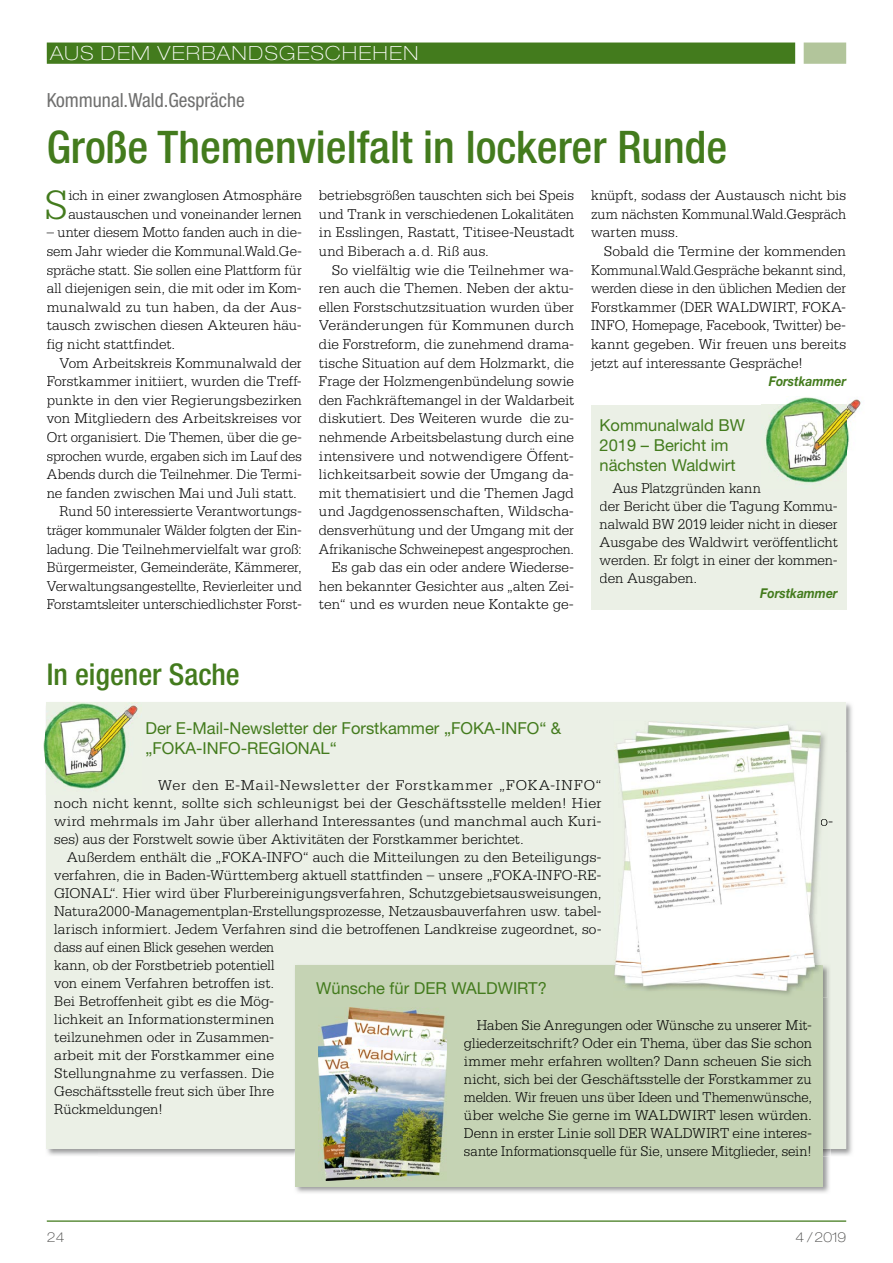
<style>
.page{position:relative;width:893px;height:1263px;background:#fff}
.page>*{position:absolute;margin:0;border:0;box-sizing:border-box;transform-origin:0 0}
.t1{font:500 condensed 45px "Helvetica Neue LT";color:#437b1d}
.t2{font:300 43.5px "Serifa Std";color:#437b1d}
.t3{font:500 condensed 30px "Helvetica Neue LT";color:#437b1d}
.t4{font:100 expanded 19.5px "Helvetica Neue LT";letter-spacing:.08em;color:#fff}
.t5{font:condensed 19.5px "Helvetica Neue LT";color:#6f6f6e}
.t6{font:16.5px/19.8px "Helvetica Neue LT";color:#437b1d}
.t7{font:300 15px/18.6px "Serifa Std";color:#000;text-align:justify}
.t8{font:300 15px/18px "Serifa Std";color:#000;text-align:justify;scale:1.05 1}
.t9{font:300 15px "Serifa Std";color:#000;scale:.96 1}
.t10{font:300 15px "Serifa Std";letter-spacing:-.02em;color:#000;scale:.96 1}
.t11{font:300 15px "Serifa Std";color:#000;scale:1.04 1}
.t12{font:italic 700 13.5px "Helvetica Neue LT";color:#437b1d;scale:.9 1}
.t13{font:100 expanded 13.5px "Helvetica Neue LT";letter-spacing:.005em;color:#494948}
</style>
<div class="page">
<hr style="left:47px;top:1220px;width:799px;height:2px;background:#437b1d">
<div style="left:47px;top:43px;width:748px;height:21px;background:#437b1d"></div>
<div style="left:804px;top:43px;width:42px;height:21px;background:#b2c59b"></div>
<div style="left:591px;top:405px;width:255px;height:204px;background:#ebf0e6"></div>
<img style="left:761px;top:397px;width:52px;height:8px">
<img style="left:813px;top:398px;width:48px;height:45px">
<img style="left:846px;top:443px;width:3px;height:46px">
<img style="left:765px;top:405px;width:81px;height:78px">
<img style="left:846px;top:703px;width:6px;height:48px">
<img style="left:46px;top:795px;width:52px;height:361px">
<img style="left:831px;top:751px;width:21px;height:405px">
<div style="left:47px;top:702px;width:799px;height:447px;background:#ebf0e6"></div>
<img style="left:43px;top:702px;width:95px;height:93px">
<img style="left:294px;top:965px;width:537px;height:228px">
<div style="left:296px;top:965px;width:527px;height:221px;background:#c5d3b4"></div>
<img style="left:318px;top:1008px;width:129px;height:172px">
<img style="left:649px;top:721px;width:179px;height:276px">
<svg style="left:821px;top:819px;width:7px;height:7px"></svg>
<img style="left:647px;top:965px;width:176px;height:32px">
<img style="left:614px;top:722px;width:206px;height:268px">
<h3 class="t4" style="left:50px;top:42px;width:369px">AUS DEM VERBANDSGESCHEHEN</h3>
<h3 class="t5" style="left:47px;top:89px;width:200px">Kommunal.Wald.Gespräche</h3>
<h1 class="t1" style="left:47px;top:120px;width:682px">Große Themenvielfalt in lockerer Runde</h1>
<h2 class="t2" style="left:44px;top:180px;width:26px">S</h2>
<p class="t7" style="left:68px;top:186px;width:235px">ich in einer zwanglosen Atmosphäre austauschen und voneinander lernen</p>
<p class="t7" style="left:47px;top:223px;width:257px">– unter diesem Motto fanden auch in die&shy;sem Jahr wieder die Kommunal.Wald.Ge&shy;spräche statt. Sie sollen eine Plattform für all diejenigen sein, die mit oder im Kom&shy;munalwald zu tun haben, da der Aus&shy;tausch zwischen diesen Akteuren häu&shy;fig nicht stattfindet.</p>
<p class="t7" style="left:60px;top:353px;width:244px">Vom Arbeitskreis Kommunalwald der</p>
<p class="t7" style="left:47px;top:372px;width:257px">Forstkammer initiiert, wurden die Treff-</p>
<p class="t7" style="left:47px;top:391px;width:257px">punkte in den vier Regierungsbezirken</p>
<p class="t7" style="left:47px;top:409px;width:257px">von Mitgliedern des Arbeitskreises vor</p>
<p class="t7" style="left:47px;top:428px;width:257px">Ort organisiert. Die Themen, über die ge-</p>
<p class="t9" style="left:47px;top:447px;width:267px">sprochen wurde, ergaben sich im Lauf des</p>
<p class="t7" style="left:47px;top:465px;width:257px">Abends durch die Teilnehmer. Die Termi-</p>
<p class="t7" style="left:47px;top:484px;width:252px">ne fanden zwischen Mai und Juli statt.</p>
<p class="t7" style="left:60px;top:502px;width:244px">Rund 50 interessierte Verantwortungs-</p>
<p class="t9" style="left:47px;top:522px;width:267px">träger kommunaler Wälder folgten der Ein-</p>
<p class="t7" style="left:47px;top:539px;width:257px">ladung. Die Teilnehmervielfalt war groß:</p>
<p class="t7" style="left:47px;top:558px;width:257px">Bürgermeister, Gemeinderäte, Kämmerer,</p>
<p class="t7" style="left:47px;top:577px;width:257px">Verwaltungsangestellte, Revierleiter und</p>
<p class="t7" style="left:47px;top:595px;width:257px">Forstamtsleiter unterschiedlichster Forst-</p>
<p class="t7" style="left:319px;top:186px;width:257px">betriebsgrößen tauschten sich bei Speis und Trank in verschiedenen Lokalitäten in Esslingen, Rastatt, Titisee-Neustadt und Biberach a. d. Riß aus.</p>
<p class="t7" style="left:319px;top:260px;width:257px;text-align:right">So vielfältig wie die Teilnehmer wa&shy;ren auch die Themen. Neben der aktu&shy;ellen Forstschutzsituation wurden über Veränderungen für Kommunen durch die Forstreform, die zunehmend drama&shy;tische Situation auf dem Holzmarkt, die Frage der Holzmengenbündelung sowie den Fachkräftemangel in der Waldarbeit diskutiert. Des Weiteren wurde die zu&shy;nehmende Arbeitsbelastung durch eine intensivere und notwendigere Öffent&shy;lichkeitsarbeit sowie der Umgang da&shy;mit thematisiert und die Themen Jagd und Jagdgenossenschaften, Wildscha&shy;densverhütung und der Umgang mit der Afrikanische Schweinepest angesprochen.<br>Es gab das ein oder andere Wiederse&shy;hen bekannter Gesichter aus „alten Zei&shy;ten“ und es wurden neue Kontakte ge-</p>
<p class="t7" style="left:591px;top:186px;width:257px">knüpft, sodass der Austausch nicht bis zum nächsten Kommunal.Wald.Gespräch warten muss.</p>
<p class="t7" style="left:591px;top:242px;width:257px;text-indent:13px">Sobald die Termine der kommenden Kommunal.Wald.Gespräche bekannt sind, werden diese in den üblichen Medien der Forstkammer (DER WALDWIRT, FOKA-INFO, Homepage, Facebook, Twitter) be&shy;kannt gegeben. Wir freuen uns bereits jetzt auf interessante Gespräche!</p>
<p class="t12" style="left:769px;top:373px;width:88px">Forstkammer</p>
<p class="t6" style="left:600px;top:415px;width:147px">Kommunalwald BW<br>2019 – Bericht im nächsten Waldwirt</p>
<p class="t7" style="left:600px;top:479px;width:240px;line-height:18px;text-align:left;text-indent:13px">Aus Platzgründen kann<br>der Bericht über die Tagung Kommu&shy;nalwald BW 2019 leider nicht in dieser<br>Ausgabe des Waldwirt veröffentlicht werden. Er folgt in einer der kommen&shy;den Ausgaben.</p>
<p class="t12" style="left:760px;top:585px;width:88px">Forstkammer</p>
<h3 class="t3" style="left:47px;top:656px;width:195px">In eigener Sache</h3>
<p class="t6" style="left:145px;top:718px;width:417px">Der E-Mail-Newsletter der Forstkammer „FOKA-INFO“ &amp; „FOKA-INFO-REGIONAL“</p>
<p class="t8" style="left:54px;top:776px;width:523px;text-indent:104px">Wer den E-Mail-Newsletter der Forstkammer „FOKA-INFO“ noch nicht kennt, sollte sich schleunigst bei der Geschäftsstelle melden! Hier wird mehrmals im Jahr über allerhand Interessantes (und manchmal auch Kuri-</p>
<p class="t7" style="left:54px;top:830px;width:471px">ses) aus der Forstwelt sowie über Aktivitäten der Forstkammer berichtet.</p>
<p class="t7" style="left:67px;top:848px;width:536px">Außerdem enthält die „FOKA-INFO“ auch die Mitteilungen zu den Beteiligungs-</p>
<p class="t7" style="left:54px;top:866px;width:549px">verfahren, die in Baden-Württemberg aktuell stattfinden – unsere „FOKA-INFO-RE-</p>
<p class="t7" style="left:54px;top:884px;width:549px">GIONAL“. Hier wird über Flurbereinigungsverfahren, Schutzgebietsausweisungen,</p>
<p class="t7" style="left:54px;top:902px;width:549px">Natura2000-Managementplan-Erstellungsprozesse, Netzausbauverfahren usw. tabel-</p>
<p class="t7" style="left:54px;top:920px;width:549px">larisch informiert. Jedem Verfahren sind die betroffenen Landkreise zugeordnet, so-</p>
<p class="t10" style="left:54px;top:938px;width:231px">dass auf einen Blick gesehen werden</p>
<p class="t7" style="left:54px;top:956px;width:222px">kann, ob der Forstbetrieb potentiell</p>
<p class="t7" style="left:54px;top:974px;width:222px">von einem Verfahren betroffen ist.</p>
<p class="t7" style="left:54px;top:992px;width:222px">Bei Betroffenheit gibt es die Mög-</p>
<p class="t7" style="left:54px;top:1010px;width:222px">lichkeit an Informationsterminen</p>
<p class="t7" style="left:54px;top:1028px;width:222px">teilzunehmen oder in Zusammen-</p>
<p class="t11" style="left:54px;top:1046px;width:213px">arbeit mit der Forstkammer eine</p>
<p class="t7" style="left:54px;top:1064px;width:222px">Stellungnahme zu verfassen. Die</p>
<p class="t7" style="left:54px;top:1082px;width:222px">Geschäftsstelle freut sich über Ihre</p>
<p class="t7" style="left:54px;top:1100px;width:110px">Rückmeldungen!</p>
<p class="t6" style="left:316px;top:978px;width:232px">Wünsche für DER WALDWIRT?</p>
<p class="t7" style="left:464px;top:1016px;width:350px;line-height:18px;text-indent:13px">Haben Sie Anregungen oder Wünsche zu unserer Mit&shy;gliederzeitschrift? Oder ein Thema, über das Sie schon immer mehr erfahren wollten? Dann scheuen Sie sich nicht, sich bei der Geschäftsstelle der Forstkammer zu melden. Wir freuen uns über Ideen und Themenwünsche, über welche Sie gerne im WALDWIRT lesen würden.<br>Denn in erster Linie soll DER WALDWIRT eine interes&shy;sante Informationsquelle für Sie, unsere Mitglieder, sein!</p>
<p class="t11" style="left:820px;top:812px;width:14px">o-</p>
<p class="t13" style="left:47px;top:1229px;width:19px">24</p>
<p class="t13" style="left:796px;top:1229px;width:52px">4 / 2019</p>
</div>
